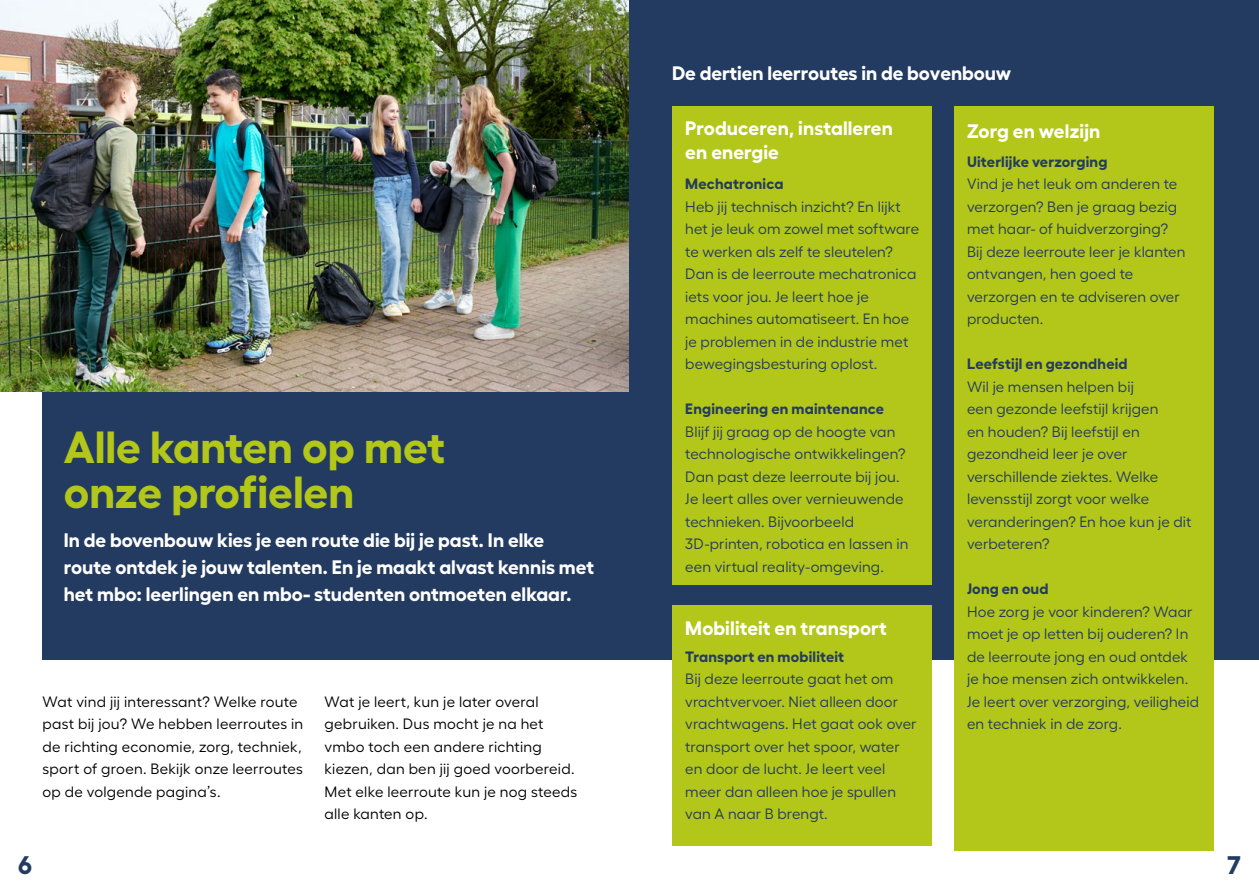
<style>
.page{position:relative;width:1259px;height:893px;background:#fff}
.page>*{position:absolute;margin:0;border:0;box-sizing:border-box;transform-origin:0 0}
.t1{font:700 45px/45px "Fellix";color:#b3c61a}
.t2{font:700 25.5px "Fellix";color:#233b60}
.t3{font:700 19.5px/27px "Fellix";color:#fff}
.t4{font:15px/22.5px "Fellix";letter-spacing:.01em;color:#233b60}
.t5{font:15px/22.5px "Fellix";letter-spacing:.015em;color:#000}
.t6{font:700 15px "Fellix";letter-spacing:.01em;color:#233b60}
</style>
<div class="page">
<div style="left:43px;top:0;width:1216px;height:659px;background:#233b60"></div>
<div style="left:672px;top:106px;width:260px;height:478px;background:#b3c61a"></div>
<div style="left:672px;top:606px;width:260px;height:240px;background:#b3c61a"></div>
<div style="left:954px;top:106px;width:259px;height:745px;background:#b3c61a"></div>
<img style="left:0;top:0;width:628px;height:392px">
<h1 class="t1" style="left:64px;top:419px;width:383px">Alle kanten op met onze profielen</h1>
<h3 class="t3" style="left:64px;top:525px;width:532px">In de bovenbouw kies je een route die bij je past. In elke route ontdek je jouw talenten. En je maakt alvast kennis met het mbo: leerlingen en mbo- studenten ontmoeten elkaar.</h3>
<p class="t5" style="left:43px;top:689px;width:262px">Wat vind jij interessant? Welke route past bij jou? We hebben leerroutes in de richting economie, zorg, techniek, sport of groen. Bekijk onze leerroutes op de volgende pagina’s.</p>
<p class="t5" style="left:324px;top:689px;width:254px">Wat je leert, kun je later overal gebruiken. Dus mocht je na het vmbo toch een andere richting kiezen, dan ben jij goed voorbereid.<br>Met elke leerroute kun je nog steeds alle kanten op.</p>
<h3 class="t3" style="left:672px;top:58px;width:341px">De dertien leerroutes in de bovenbouw</h3>
<h3 class="t3" style="left:685px;top:114px;width:209px;line-height:24px">Produceren, installeren en energie</h3>
<p class="t6" style="left:685px;top:172px;width:100px">Mechatronica</p>
<p class="t4" style="left:685px;top:194px;width:235px">Heb jij technisch inzicht? En lijkt het je leuk om zowel met software te werken als zelf te sleutelen?<br>Dan is de leerroute mechatronica iets voor jou. Je leert hoe je machines automatiseert. En hoe je problemen in de industrie met bewegingsbesturing oplost.</p>
<p class="t6" style="left:685px;top:397px;width:200px">Engineering en maintenance</p>
<p class="t4" style="left:685px;top:419px;width:225px">Blijf jij graag op de hoogte van technologische ontwikkelingen?<br>Dan past deze leerroute bij jou.<br>Je leert alles over vernieuwende technieken. Bijvoorbeeld<br>3D-printen, robotica en lassen in een virtual reality-omgeving.</p>
<h3 class="t3" style="left:685px;top:612px;width:203px">Mobiliteit en transport</h3>
<p class="t6" style="left:685px;top:644px;width:160px">Transport en mobiliteit</p>
<p class="t4" style="left:685px;top:666px;width:233px">Bij deze leerroute gaat het om vrachtvervoer. Niet alleen door vrachtwagens. Het gaat ook over transport over het spoor, water en door de lucht. Je leert veel meer dan alleen hoe je spullen van A naar B brengt.</p>
<h3 class="t3" style="left:967px;top:115px;width:135px">Zorg en welzijn</h3>
<p class="t6" style="left:967px;top:149px;width:142px">Uiterlijke verzorging</p>
<p class="t4" style="left:967px;top:171px;width:220px">Vind je het leuk om anderen te verzorgen? Ben je graag bezig met haar- of huidverzorging?<br>Bij deze leerroute leer je klanten ontvangen, hen goed te verzorgen en te adviseren over producten.</p>
<p class="t6" style="left:967px;top:352px;width:162px">Leefstijl en gezondheid</p>
<p class="t4" style="left:967px;top:374px;width:226px">Wil je mensen helpen bij<br>een gezonde leefstijl krijgen<br>en houden? Bij leefstijl en gezondheid leer je over verschillende ziektes. Welke levensstijl zorgt voor welke veranderingen? En hoe kun je dit verbeteren?</p>
<p class="t6" style="left:967px;top:577px;width:83px">Jong en oud</p>
<p class="t4" style="left:967px;top:599px;width:233px">Hoe zorg je voor kinderen? Waar moet je op letten bij ouderen? In de leerroute jong en oud ontdek je hoe mensen zich ontwikkelen.<br>Je leert over verzorging, veiligheid en techniek in de zorg.</p>
<h2 class="t2" style="left:18px;top:844px;width:15px">6</h2>
<h2 class="t2" style="left:1227px;top:844px;width:15px">7</h2>
</div>
